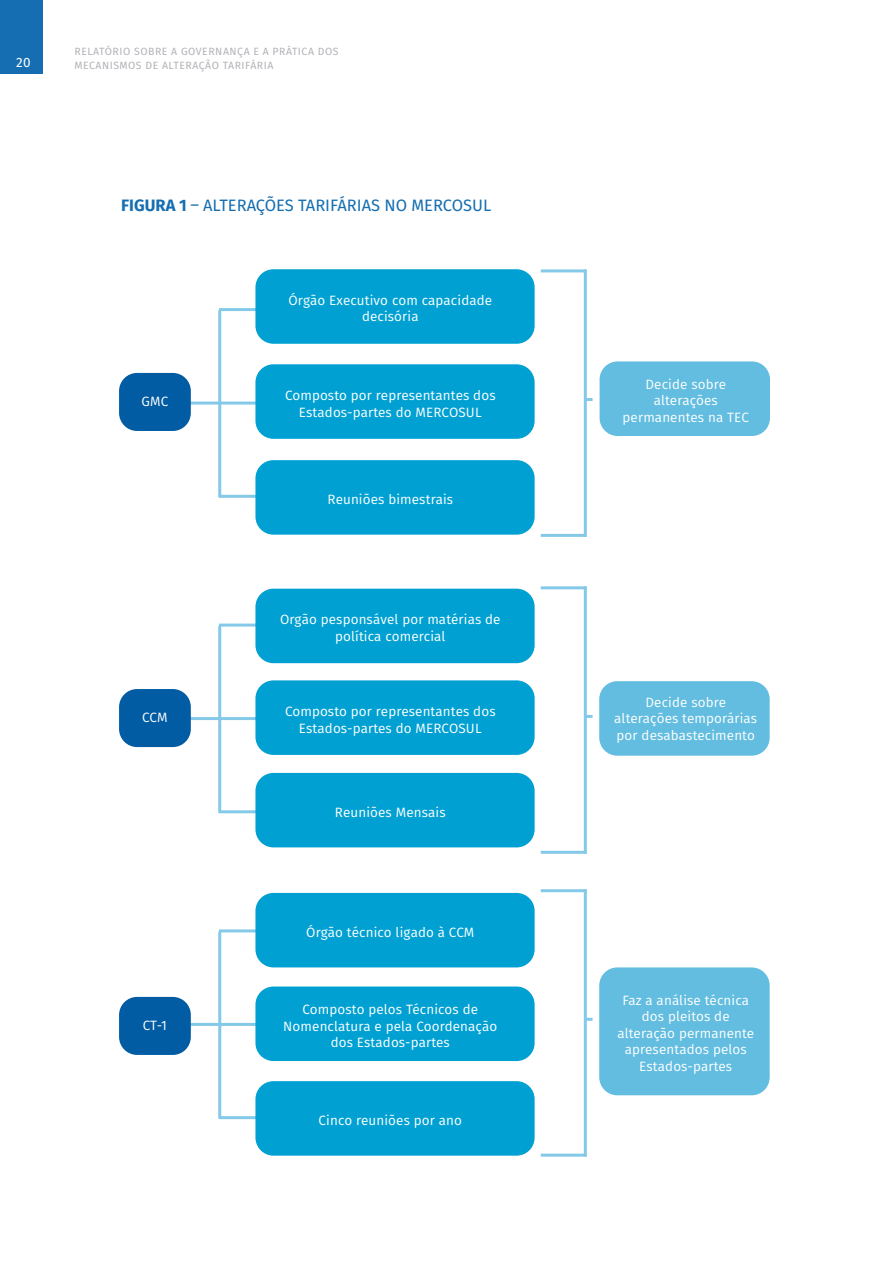
<style>
.page{position:relative;width:893px;height:1263px;background:#fff}
.page>*{position:absolute;margin:0;border:0;box-sizing:border-box;transform-origin:0 0}
.Miolo{font:16.5px "Fira Sans";color:#156eb1}
.Miolo-2{font:13.5px/16.5px "Fira Sans";letter-spacing:.01em;color:#fff;text-align:center}
.t1{font:13.5px "Fira Sans";color:#fff}
.t2{font:10.5px/13.5px "Fira Sans";letter-spacing:.05em;color:#b2b3b7}
.s1{font-weight:700}
</style>
<div class="page">
<div style="left:0;top:0;width:43px;height:74px;background:#156eb1"></div>
<hr style="left:218px;top:310px;width:3px;height:187px;background:#84c9e7">
<hr style="left:584px;top:269px;width:3px;height:268px;background:#84c9e7">
<hr style="left:584px;top:586px;width:3px;height:268px;background:#84c9e7">
<hr style="left:584px;top:889px;width:3px;height:267px;background:#84c9e7">
<hr style="left:219px;top:308px;width:88px;height:3px;background:#84c9e7">
<hr style="left:541px;top:269px;width:45px;height:3px;background:#84c9e7">
<hr style="left:541px;top:586px;width:45px;height:3px;background:#84c9e7">
<hr style="left:541px;top:889px;width:45px;height:3px;background:#84c9e7">
<hr style="left:179px;top:402px;width:332px;height:3px;background:#84c9e7">
<hr style="left:219px;top:495px;width:88px;height:3px;background:#84c9e7">
<hr style="left:541px;top:534px;width:45px;height:3px;background:#84c9e7">
<hr style="left:541px;top:851px;width:45px;height:3px;background:#84c9e7">
<hr style="left:541px;top:1153px;width:45px;height:3px;background:#84c9e7">
<hr style="left:218px;top:626px;width:3px;height:187px;background:#84c9e7">
<hr style="left:219px;top:624px;width:88px;height:3px;background:#84c9e7">
<hr style="left:179px;top:717px;width:311px;height:3px;background:#84c9e7">
<hr style="left:219px;top:810px;width:88px;height:3px;background:#84c9e7">
<hr style="left:218px;top:932px;width:3px;height:187px;background:#84c9e7">
<hr style="left:219px;top:929px;width:88px;height:3px;background:#84c9e7">
<hr style="left:179px;top:1023px;width:336px;height:3px;background:#84c9e7">
<hr style="left:219px;top:1116px;width:88px;height:3px;background:#84c9e7">
<div style="left:119px;top:373px;width:72px;height:58px;background:#015ca3;border-radius:18px"></div>
<div style="left:119px;top:689px;width:72px;height:58px;background:#015ca3;border-radius:18px"></div>
<div style="left:119px;top:997px;width:72px;height:58px;background:#015ca3;border-radius:18px"></div>
<div style="left:600px;top:361px;width:170px;height:75px;background:#62bde0;border-radius:18px"></div>
<div style="left:599px;top:681px;width:171px;height:75px;background:#62bde0;border-radius:18px"></div>
<div style="left:599px;top:967px;width:171px;height:128px;background:#62bde0;border-radius:18px"></div>
<div style="left:255px;top:269px;width:280px;height:75px;background:#00a1d2;border-radius:18px"></div>
<div style="left:255px;top:364px;width:280px;height:75px;background:#00a1d2;border-radius:18px"></div>
<div style="left:255px;top:460px;width:280px;height:75px;background:#00a1d2;border-radius:18px"></div>
<div style="left:255px;top:589px;width:280px;height:74px;background:#00a1d2;border-radius:18px"></div>
<div style="left:255px;top:680px;width:280px;height:75px;background:#00a1d2;border-radius:18px"></div>
<div style="left:255px;top:773px;width:280px;height:74px;background:#00a1d2;border-radius:18px"></div>
<div style="left:255px;top:893px;width:280px;height:74px;background:#00a1d2;border-radius:18px"></div>
<div style="left:255px;top:986px;width:280px;height:75px;background:#00a1d2;border-radius:18px"></div>
<div style="left:255px;top:1081px;width:280px;height:75px;background:#00a1d2;border-radius:18px"></div>
<svg style="left:587px;top:398px;width:6px;height:3px"></svg>
<svg style="left:587px;top:715px;width:6px;height:3px"></svg>
<svg style="left:587px;top:1018px;width:6px;height:3px"></svg>
<p class="t1" style="left:16px;top:52px;width:16px">20</p>
<p class="t2" style="left:74px;top:44px;width:266px">RELATÓRIO SOBRE A GOVERNANÇA E A PRÁTICA DOS<br>MECANISMOS DE ALTERAÇÃO TARIFÁRIA</p>
<p class="Miolo" style="left:121px;top:193px;width:371px"><span class="s1">FIGURA 1</span> – ALTERAÇÕES TARIFÁRIAS NO MERCOSUL</p>
<p class="Miolo-2" style="left:142px;top:393px;width:28px">GMC</p>
<p class="Miolo-2" style="left:142px;top:709px;width:27px">CCM</p>
<p class="Miolo-2" style="left:143px;top:1017px;width:26px">CT-1</p>
<p class="Miolo-2" style="left:288px;top:292px;width:205px">Órgão Executivo com capacidade decisória</p>
<p class="Miolo-2" style="left:285px;top:387px;width:212px">Composto por representantes dos<br>Estados-partes do MERCOSUL</p>
<p class="Miolo-2" style="left:327px;top:491px;width:127px">Reuniões bimestrais</p>
<p class="Miolo-2" style="left:280px;top:611px;width:222px">Orgão pesponsável por matérias de política comercial</p>
<p class="Miolo-2" style="left:285px;top:703px;width:212px">Composto por representantes dos<br>Estados-partes do MERCOSUL</p>
<p class="Miolo-2" style="left:335px;top:804px;width:112px">Reuniões Mensais</p>
<p class="Miolo-2" style="left:306px;top:924px;width:170px">Órgão técnico ligado à CCM</p>
<p class="Miolo-2" style="left:283px;top:1001px;width:216px">Composto pelos Técnicos de<br>Nomenclatura e pela Coordenação dos Estados-partes</p>
<p class="Miolo-2" style="left:319px;top:1112px;width:145px">Cinco reuniões por ano</p>
<p class="Miolo-2" style="left:623px;top:375px;width:128px">Decide sobre alterações permanentes na TEC</p>
<p class="Miolo-2" style="left:614px;top:694px;width:144px">Decide sobre alterações temporárias por desabastecimento</p>
<p class="Miolo-2" style="left:617px;top:991px;width:138px">Faz a análise técnica dos pleitos de alteração permanente apresentados pelos<br>Estados-partes</p>
</div>
